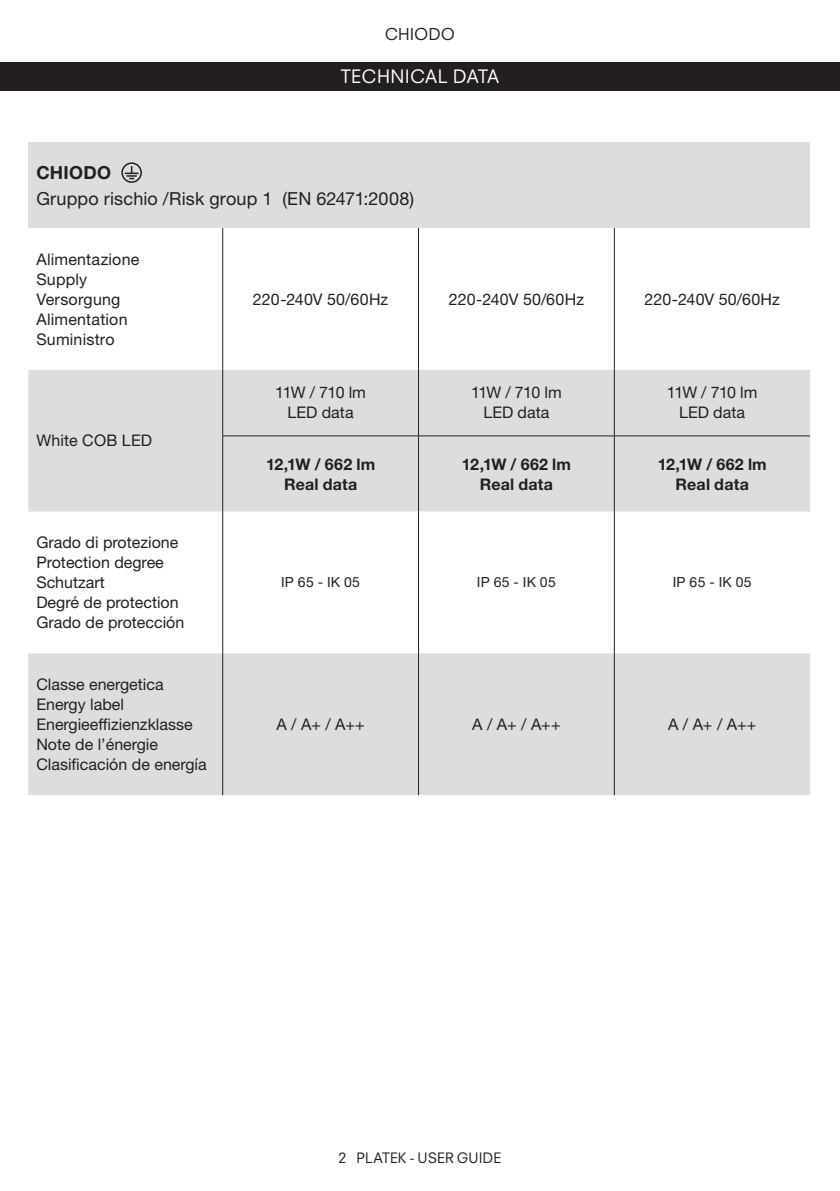
<style>
.page{position:relative;width:840px;height:1191px;background:#fff}
.page>*{position:absolute;margin:0;border:0;box-sizing:border-box;transform-origin:0 0}
.t1{font:18px "Helvetica Neue LT Std";letter-spacing:.01em;color:#231f20}
.t2{font:18px "Neuzeit SLT Std";letter-spacing:.015em;color:#fff}
.t3{font:700 18px "Helvetica Neue LT Std";letter-spacing:.015em;color:#231f20}
.t4{font:16px/20px "Helvetica Neue LT Std";color:#231f20}
.t5{font:700 16px "Helvetica Neue LT Std";letter-spacing:.01em;color:#231f20}
.t6{font:16px "Neuzeit SLT Std";color:#231f20}
.t7{font:14px "Helvetica Neue LT Std";letter-spacing:.02em;color:#231f20}
.t8{font:14px "Neuzeit SLT Std";letter-spacing:.005em;color:#231f20}
</style>
<div class="page">
<div style="left:0;top:62px;width:839px;height:29px;background:#231f20"></div>
<div style="left:28px;top:143px;width:781px;height:85px;background:#dcdddf"></div>
<svg style="left:28px;top:370px;width:781px;height:425px;fill:#dcdddf"></svg>
<hr style="left:222px;top:228px;width:1px;height:142px;background:#231f20">
<hr style="left:418px;top:228px;width:1px;height:142px;background:#231f20">
<hr style="left:613px;top:228px;width:1px;height:142px;background:#231f20">
<hr style="left:222px;top:370px;width:1px;height:65px;background:#231f20">
<hr style="left:418px;top:370px;width:1px;height:65px;background:#231f20">
<hr style="left:613px;top:370px;width:1px;height:65px;background:#231f20">
<hr style="left:222px;top:436px;width:1px;height:75px;background:#231f20">
<hr style="left:418px;top:436px;width:1px;height:75px;background:#231f20">
<hr style="left:613px;top:436px;width:1px;height:75px;background:#231f20">
<hr style="left:222px;top:511px;width:1px;height:142px;background:#231f20">
<hr style="left:418px;top:511px;width:1px;height:142px;background:#231f20">
<hr style="left:613px;top:511px;width:1px;height:142px;background:#231f20">
<hr style="left:222px;top:653px;width:1px;height:142px;background:#231f20">
<hr style="left:418px;top:653px;width:1px;height:142px;background:#231f20">
<hr style="left:613px;top:653px;width:1px;height:142px;background:#231f20">
<hr style="left:222px;top:435px;width:196px;height:1px;background:#231f20">
<hr style="left:418px;top:435px;width:196px;height:1px;background:#231f20">
<hr style="left:614px;top:435px;width:195px;height:1px;background:#231f20">
<div style="left:121px;top:162px;width:21px;height:21px;border:2px solid #231f20;border-radius:50%"></div>
<svg style="left:125px;top:166px;width:13px;height:13px"></svg>
<p class="t6" style="left:384px;top:25px;width:72px">CHIODO</p>
<p class="t2" style="left:340px;top:66px;width:160px">TECHNICAL DATA</p>
<p class="t2" style="left:354px;top:66px;width:160px">TECHNICAL DATA</p>
<p class="t3" style="left:36px;top:161px;width:76px">CHIODO</p>
<p class="t1" style="left:36px;top:188px;width:379px">Gruppo rischio /Risk group 1 (EN 62471:2008)</p>
<p class="t4" style="left:36px;top:249px;width:104px">Alimentazione<br>Supply</p>
<p class="t4" style="left:36px;top:289px;width:85px">Versorgung</p>
<p class="t4" style="left:36px;top:309px;width:93px">Alimentation</p>
<p class="t4" style="left:36px;top:329px;width:80px">Suministro</p>
<p class="t4" style="left:36px;top:430px;width:117px">White COB LED</p>
<p class="t4" style="left:36px;top:532px;width:143px">Grado di protezione</p>
<p class="t4" style="left:36px;top:552px;width:129px">Protection degree</p>
<p class="t4" style="left:36px;top:572px;width:70px">Schutzart</p>
<p class="t4" style="left:36px;top:592px;width:144px">Degré de protection</p>
<p class="t4" style="left:36px;top:612px;width:149px">Grado de protección</p>
<p class="t4" style="left:36px;top:674px;width:172px">Classe energetica<br>Energy label<br>Energieeffizienzklasse<br>Note de l’énergie<br>Clasificación de energía</p>
<p class="t4" style="left:253px;top:289px;width:137px">220-240V 50/60Hz</p>
<p class="t4" style="left:448px;top:289px;width:137px">220-240V 50/60Hz</p>
<p class="t4" style="left:644px;top:289px;width:137px">220-240V 50/60Hz</p>
<p class="t4" style="left:275px;top:382px;width:92px">11W / 710 lm</p>
<p class="t4" style="left:287px;top:402px;width:67px">LED data</p>
<p class="t5" style="left:266px;top:454px;width:111px">12,1W / 662 lm</p>
<p class="t5" style="left:284px;top:474px;width:75px">Real data</p>
<p class="t4" style="left:471px;top:382px;width:92px">11W / 710 lm</p>
<p class="t4" style="left:483px;top:402px;width:67px">LED data</p>
<p class="t5" style="left:461px;top:454px;width:111px">12,1W / 662 lm</p>
<p class="t5" style="left:479px;top:474px;width:75px">Real data</p>
<p class="t4" style="left:666px;top:382px;width:92px">11W / 710 lm</p>
<p class="t4" style="left:679px;top:402px;width:67px">LED data</p>
<p class="t5" style="left:657px;top:454px;width:111px">12,1W / 662 lm</p>
<p class="t5" style="left:675px;top:474px;width:75px">Real data</p>
<p class="t7" style="left:281px;top:574px;width:80px">IP 65 - IK 05</p>
<p class="t7" style="left:476px;top:574px;width:80px">IP 65 - IK 05</p>
<p class="t7" style="left:672px;top:574px;width:80px">IP 65 - IK 05</p>
<p class="t4" style="left:276px;top:714px;width:90px">A / A+ / A++</p>
<p class="t4" style="left:472px;top:714px;width:90px">A / A+ / A++</p>
<p class="t4" style="left:667px;top:714px;width:90px">A / A+ / A++</p>
<p class="t8" style="left:338px;top:1149px;width:164px">2 PLATEK - USER GUIDE</p>
</div>
